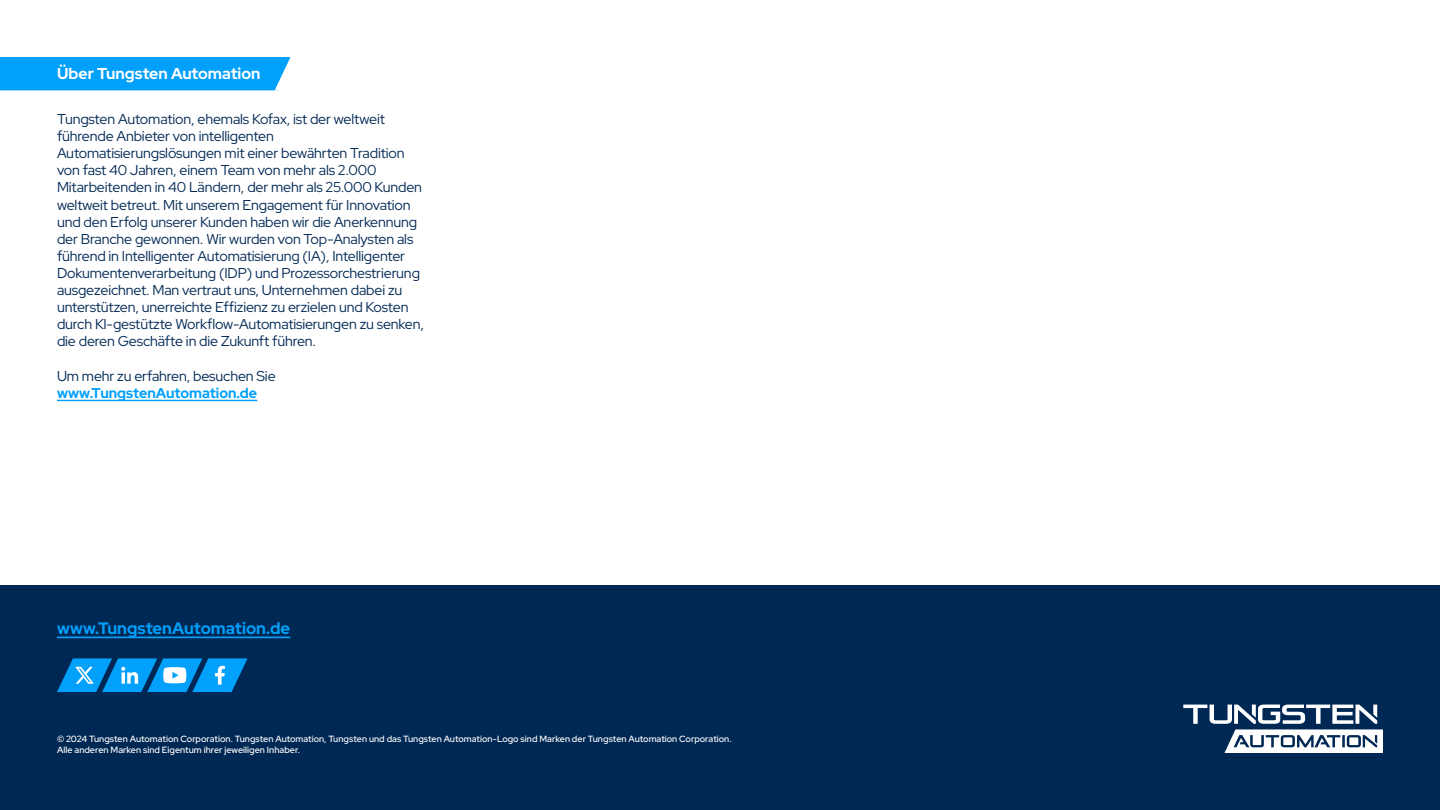
<style>
.page{position:relative;width:1440px;height:810px;background:#fff}
.page>*{position:absolute;margin:0;border:0;box-sizing:border-box;transform-origin:0 0}
.t1{font:800 16.5px "Red Hat Display";color:#00a0fb}
.t2{font:700 15.75px "Red Hat Display";color:#fff}
.t3{font:14.25px/17.1px "Red Hat Display";letter-spacing:-.01em;color:#002854}
.t4{font:800 14.25px "Red Hat Display";color:#00a0fb}
.t5{font:500 9px/10.8px "Red Hat Display";letter-spacing:.005em;color:#fff}
</style>
<div class="page">
<div style="left:0;top:585px;width:1440px;height:225px;background:#002854"></div>
<div style="left:0;top:57px;width:291px;height:33px;background:#00a0fb"></div>
<hr style="left:57px;top:400px;width:200px;height:1px;background:#00a0fb">
<svg style="left:1183px;top:705px;width:200px;height:48px"></svg>
<hr style="left:57px;top:637px;width:233px;height:1px;background:#00a0fb">
<svg style="left:57px;top:658px;width:191px;height:34px"></svg>
<p class="t2" style="left:57px;top:63px;width:205px">Über Tungsten Automation</p>
<p class="t3" style="left:57px;top:110px;width:368px">Tungsten Automation, ehemals Kofax, ist der weltweit führende Anbieter von intelligenten Automatisierungslösungen mit einer bewährten Tradition von fast 40 Jahren, einem Team von mehr als 2.000<br>Mitarbeitenden in 40 Ländern, der mehr als 25.000 Kunden weltweit betreut. Mit unserem Engagement für Innovation und den Erfolg unserer Kunden haben wir die Anerkennung der Branche gewonnen. Wir wurden von Top-Analysten als führend in Intelligenter Automatisierung (IA), Intelligenter Dokumentenverarbeitung (IDP) und Prozessorchestrierung ausgezeichnet. Man vertraut uns, Unternehmen dabei zu unterstützen, unerreichte Effizienz zu erzielen und Kosten durch KI-gestützte Workflow-Automatisierungen zu senken, die deren Geschäfte in die Zukunft führen.</p>
<p class="t3" style="left:57px;top:367px;width:220px">Um mehr zu erfahren, besuchen Sie</p>
<p class="t4" style="left:57px;top:383px;width:202px">www.TungstenAutomation.de</p>
<p class="t1" style="left:57px;top:617px;width:235px">www.TungstenAutomation.de</p>
<p class="t5" style="left:57px;top:734px;width:676px">© 2024 Tungsten Automation Corporation. Tungsten Automation, Tungsten und das Tungsten Automation-Logo sind Marken der Tungsten Automation Corporation.<br>Alle anderen Marken sind Eigentum ihrer jeweiligen Inhaber.</p>
</div>
